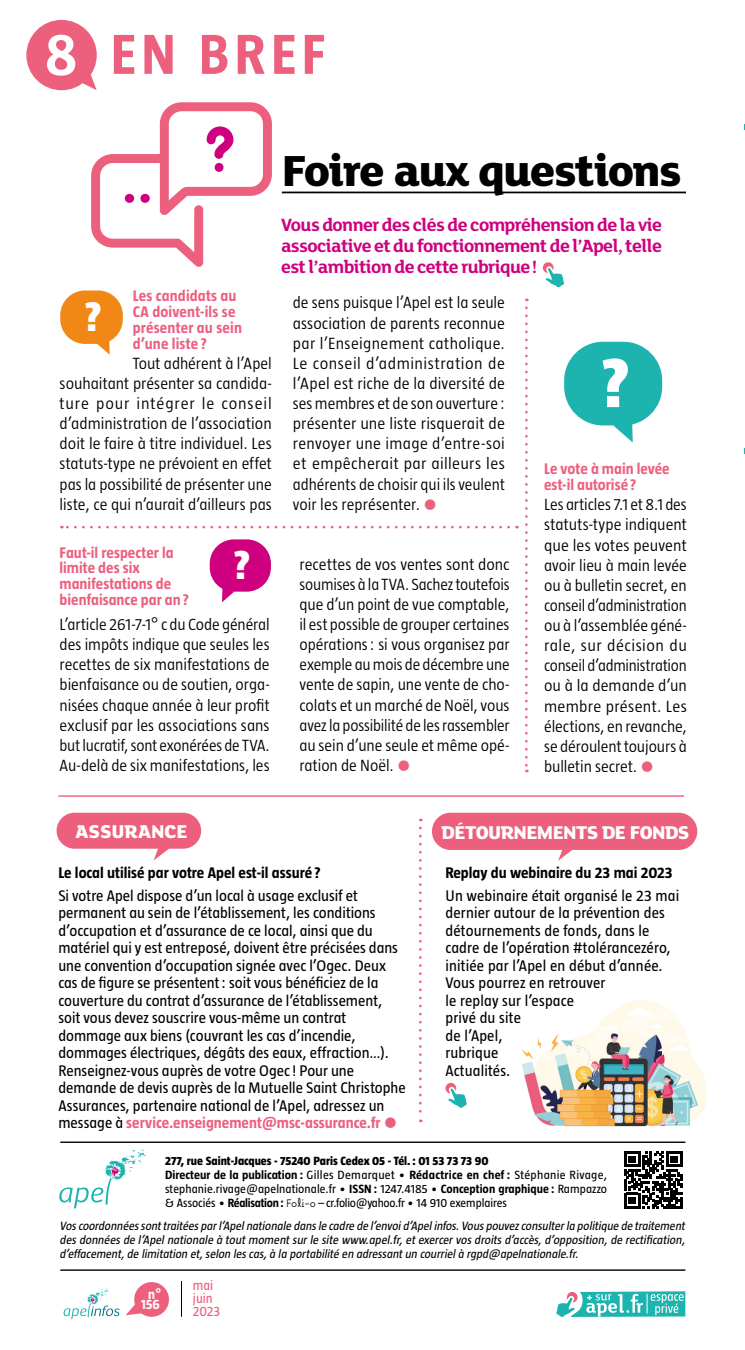
<style>
.page{position:relative;width:745px;height:1350px;background:#fff}
.page>*{position:absolute;margin:0;border:0;box-sizing:border-box;transform-origin:0 0}
._204-ARTICLE_PIED-TE{font:800 71.05px "Taz";color:#fff}
.t1{font:700 62.65px "FS Lola";color:#fff}
.t2{font:700 57.75px "Taz";letter-spacing:.09em;color:#ec607e}
._900-EN_BREF-MOT_CLÉ{font:800 47.25px "FS Lola";letter-spacing:-.03em;color:#000}
._204-ARTICLE_PIED-TE-2{font:800 42.35px "Taz";color:#fff}
._204-ARTICLE_PIED-TE-3{font:800 41.3px "Taz";color:#fff}
.t3{font:800 20.12px "FS Lola";letter-spacing:-.03em;color:#fff}
.t4{font:800 20.12px "FS Lola";color:#fff}
._997-CHAPEAU{font:700 19.25px/21px "FS Lola";letter-spacing:-.03em;color:#ce007f;text-align:justify}
._201-TXT_COURANT-LET{font:300 16.62px/20.1px "Taz";letter-spacing:-.005em;color:#000;text-align:justify}
._800-A_LIRE_A_VOIR-T{font:15.75px/17.5px "Taz";color:#000}
._201-TXT_COURANT-LET-2{font:700 15.75px/15.8px "Taz";color:#ec607e}
._800-A_LIRE_A_VOIR-T-2{font:700 15.75px "Taz";color:#000}
.t5{font:14px "Taz";letter-spacing:-.005em;color:#ec607e}
.t6{font:700 14px "Taz";color:#fff}
.t7{font:italic 12.25px/14px "Taz";color:#000;text-align:justify}
.t8{font:12.25px/14px "Taz";color:#000;text-align:justify}
.t9{font:800 12.25px "Taz";color:#000}
.s1{font-weight:800;font-size:24.5px;color:#ec607e}
.s2{font-weight:700;color:#ec607e}
.s3{font-weight:700}
.s4{font-family:"Suburban";font-weight:300;font-size:14px}
</style>
<div class="page">
<img style="left:521px;top:1000px;width:184px;height:126px">
<svg style="left:91px;top:102px;width:181px;height:165px"></svg>
<div style="left:214px;top:163px;width:9px;height:9px;background:#ce007f;border-radius:50%"></div>
<div style="left:125px;top:194px;width:9px;height:9px;background:#ce007f;border-radius:4px"></div>
<div style="left:140px;top:194px;width:10px;height:9px;background:#ce007f;border-radius:4px"></div>
<hr style="left:60px;top:1141px;width:625px;height:1px;background:#000">
<hr style="left:60px;top:1269px;width:625px;height:1px;background:#000">
<hr style="left:282px;top:191px;width:403px;height:2px;background:#000">
<hr style="left:181px;top:1280px;width:1px;height:36px;background:#000">
<div style="left:26px;top:20px;width:71px;height:70px;background:#ec607e;border-radius:50%"></div>
<svg style="left:66px;top:55px;width:31px;height:35px"></svg>
<svg style="left:624px;top:1151px;width:57px;height:57px"></svg>
<svg style="left:556px;top:1291px;width:129px;height:25px"></svg>
<svg style="left:542px;top:262px;width:22px;height:25px"></svg>
<svg style="left:63px;top:1282px;width:106px;height:37px"></svg>
<svg style="left:59px;top:1149px;width:87px;height:59px"></svg>
<hr style="left:58px;top:795px;width:625px;height:1px;background:#ec607e">
<svg style="left:445px;top:1082px;width:21px;height:25px"></svg>
<svg style="left:419px;top:827px;width:2px;height:295px"></svg>
<div style="left:57px;top:812px;width:144px;height:36px;background:#ec607e;border-radius:18px"></div>
<div style="left:431px;top:812px;width:265px;height:38px;background:#ec607e;border-radius:19px"></div>
<svg style="left:153px;top:848px;width:22px;height:12px"></svg>
<svg style="left:558px;top:850px;width:14px;height:10px"></svg>
<div style="left:563px;top:342px;width:98px;height:83px;background:#1db3ae;border-radius:39px"></div>
<svg style="left:612px;top:424px;width:20px;height:18px"></svg>
<svg style="left:61px;top:526px;width:447px;height:2px"></svg>
<div style="left:209px;top:539px;width:62px;height:52px;background:#ce007f;border-radius:24px"></div>
<svg style="left:222px;top:588px;width:12px;height:14px"></svg>
<div style="left:60px;top:290px;width:63px;height:54px;background:#f18815;border-radius:25px"></div>
<svg style="left:97px;top:341px;width:13px;height:14px"></svg>
<svg style="left:525px;top:308px;width:2px;height:464px"></svg>
<p class="t1" style="left:43px;top:19px;width:36px">8</p>
<p class="t2" style="left:111px;top:24px;width:216px">EN BREF</p>
<p class="_201-TXT_COURANT-LET-2" style="left:133px;top:288px;width:111px">Les candidats au<br>CA doivent-ils se présenter au sein d’une liste ?</p>
<p class="_201-TXT_COURANT-LET" style="left:60px;top:353px;width:213px;text-indent:73px">Tout adhérent à l’Apel souhaitant présenter sa candida&shy;ture pour intégrer le conseil d’administration de l’association doit le faire à titre individuel. Les statuts-type ne prévoient en effet pas la possibilité de présenter une liste, ce qui n’aurait d’ailleurs pas</p>
<p class="_204-ARTICLE_PIED-TE-2" style="left:84px;top:295px;width:19px">?</p>
<p class="_201-TXT_COURANT-LET-2" style="left:60px;top:544px;width:131px">Faut-il respecter la limite des six manifestations de bienfaisance par an?</p>
<p class="_201-TXT_COURANT-LET" style="left:60px;top:614px;width:211px">L’article 261-7-1° c du Code général des impôts indique que seules les recettes de six manifestations de bienfaisance ou de soutien, orga&shy;nisées chaque année à leur profit exclusif par les associations sans but lucratif, sont exonérées de TVA.<br>Au-delà de six manifestations, les</p>
<p class="_204-ARTICLE_PIED-TE-3" style="left:233px;top:543px;width:19px">?</p>
<p class="_900-EN_BREF-MOT_CLÉ" style="left:282px;top:143px;width:401px">Foire aux questions</p>
<p class="_997-CHAPEAU" style="left:281px;top:215px;width:382px">Vous donner des clés de compréhension de la vie associative et du fonctionnement de l’Apel, telle est l’ambition de cette rubrique!</p>
<p class="_201-TXT_COURANT-LET" style="left:292px;top:293px;width:213px">de sens puisque l’Apel est la seule association de parents reconnue par l’Enseignement catholique.<br>Le conseil d’administration de l’Apel est riche de la diversité de ses membres et de son ouverture: présenter une liste risquerait de renvoyer une image d’entre-soi et empêcherait par ailleurs les adhérents de choisir qui ils veulent voir les représenter. <span class="s1">•</span></p>
<p class="_201-TXT_COURANT-LET" style="left:299px;top:554px;width:211px">recettes de vos ventes sont donc soumises à la TVA. Sachez toutefois que d’un point de vue comptable, il est possible de grouper certaines opérations: si vous organisez par exemple au mois de décembre une vente de sapin, une vente de cho&shy;colats et un marché de Noël, vous avez la possibilité de les rassembler au sein d’une seule et même opé&shy;ration de Noël. <span class="s1">•</span></p>
<p class="_204-ARTICLE_PIED-TE" style="left:600px;top:346px;width:31px">?</p>
<p class="_201-TXT_COURANT-LET-2" style="left:543px;top:461px;width:127px">Le vote à main levée est-il autorisé?</p>
<p class="_201-TXT_COURANT-LET" style="left:543px;top:494px;width:144px">Les articles 7.1 et 8.1 des statuts-type indiquent que les votes peuvent avoir lieu à main levée ou à bulletin secret, en conseil d’administration ou à l’assemblée géné&shy;rale, sur décision du conseil d’administration ou à la demande d’un membre présent. Les élections, en revanche, se déroulent toujours à bulletin secret. <span class="s1">•</span></p>
<p class="t4" style="left:76px;top:820px;width:113px">ASSURANCE</p>
<p class="_800-A_LIRE_A_VOIR-T-2" style="left:58px;top:864px;width:264px">Le local utilisé par votre Apel est-il assuré ?</p>
<p class="_800-A_LIRE_A_VOIR-T" style="left:58px;top:886px;width:349px">Si votre Apel dispose d’un local à usage exclusif et permanent au sein de l’établissement, les conditions d’occupation et d’assurance de ce local, ainsi que du matériel qui y est entreposé, doivent être précisées dans une convention d’occupation signée avec l’Ogec. Deux cas de figure se présentent: soit vous bénéficiez de la couverture du contrat d’assurance de l’établissement, soit vous devez souscrire vous-même un contrat dommage aux biens (couvrant les cas d’incendie, dommages électriques, dégâts des eaux, effraction…).<br>Renseignez-vous auprès de votre Ogec! Pour une demande de devis auprès de la Mutuelle Saint Christophe Assurances, partenaire national de l’Apel, adressez un message à <span class="s2">service.enseignement@msc-assurance.fr</span> <span class="s1">•</span></p>
<p class="t3" style="left:441px;top:820px;width:249px">DÉTOURNEMENTS DE FONDS</p>
<p class="_800-A_LIRE_A_VOIR-T-2" style="left:445px;top:864px;width:228px">Replay du webinaire du 23 mai 2023</p>
<p class="_800-A_LIRE_A_VOIR-T" style="left:445px;top:886px;width:235px">Un webinaire était organisé le 23 mai dernier autour de la prévention des détournements de fonds, dans le cadre de l’opération #tolérancezéro, initiée par l’Apel en début d’année.<br>Vous pourrez en retrouver<br>le replay sur l’espace<br>privé du site<br>de l’Apel,<br>rubrique<br>Actualités.</p>
<p class="t9" style="left:165px;top:1154px;width:325px">277, rue Saint-Jacques - 75240 Paris Cedex 05 - Tél.: 01 53 73 73 90</p>
<p class="t8" style="left:165px;top:1167px;width:443px"><span class="s3">Directeur de la publication :</span> Gilles Demarquet • <span class="s3">Rédactrice en chef :</span> Stéphanie Rivage, stephanie.rivage@apelnationale.fr • <span class="s3">ISSN:</span> 1247.4185 • <span class="s3">Conception graphique :</span> Rampazzo &amp; Associés • <span class="s3">Réalisation:</span> <span class="s4">Foli-o</span> – cr.folio@yahoo.fr • 14 910 exemplaires</p>
<p class="t7" style="left:60px;top:1218px;width:628px">Vos coordonnées sonttraitées parl’Apelnationale dans le cadre de l’envoid’Apelinfos.Vous pouvezconsulterla politique de traitement des données de l’Apelnationale à toutmomentsurle site www.apel.fr,etexercervos droits d’accès,d’opposition,de rectification, d’effacement,de limitation et,selon les cas,à la portabilité en adressantun courrielà rgpd@apelnationale.fr.</p>
<p class="t6" style="left:148px;top:1286px;width:15px">n°</p>
<p class="t6" style="left:141px;top:1297px;width:20px">156</p>
<p class="t5" style="left:193px;top:1277px;width:22px">mai</p>
<p class="t5" style="left:193px;top:1290px;width:21px">juin</p>
<p class="t5" style="left:193px;top:1303px;width:29px">2023</p>
</div>
